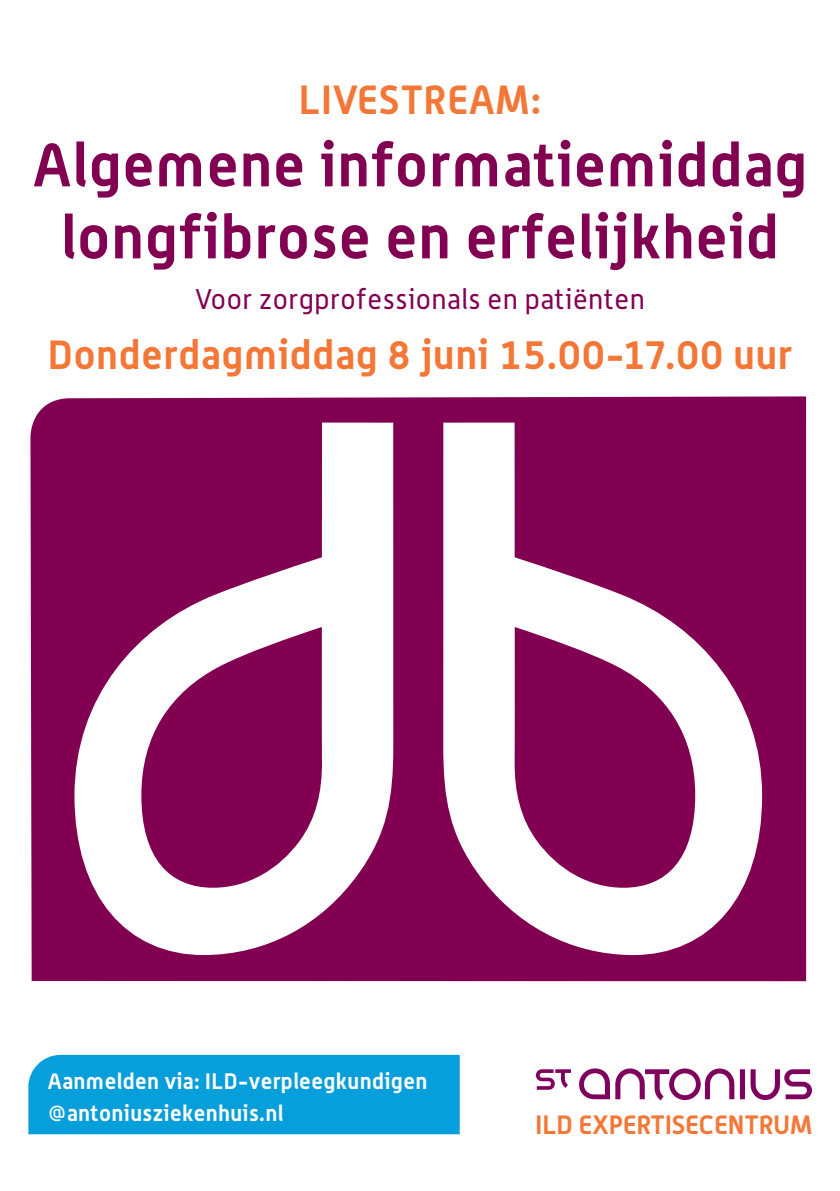
<style>
.page{position:relative;width:840px;height:1191px;background:#fff}
.page>*{position:absolute;margin:0;border:0;box-sizing:border-box;transform-origin:0 0}
.t1{font:700 60px/72px "Alwyn";letter-spacing:.02em;color:#820052;text-align:center}
.t2{font:700 40px "Alwyn";letter-spacing:.02em;color:#f37736}
.t3{font:28px "Alwyn";letter-spacing:.02em;color:#820052}
.t4{font:700 26px "Alwyn";color:#f37736}
.t5{font:700 22px/32px "Alwyn";letter-spacing:.02em;color:#fff}
</style>
<div class="page">
<div style="left:28px;top:1054px;width:431px;height:80px;background:#069edb"></div>
<div style="left:739px;top:1069px;width:5px;height:30px;background:#7f015e"></div>
<svg style="left:579px;top:1068px;width:30px;height:31px"></svg>
<svg style="left:750px;top:1069px;width:61px;height:31px"></svg>
<svg style="left:615px;top:1068px;width:119px;height:32px"></svg>
<svg style="left:535px;top:1069px;width:35px;height:20px"></svg>
<div style="left:30px;top:396px;width:775px;height:585px;background:#820052"></div>
<svg style="left:74px;top:422px;width:319px;height:533px;fill:#820052"></svg>
<svg style="left:443px;top:422px;width:318px;height:533px;fill:#820052"></svg>
<h2 class="t2" style="left:299px;top:75px;width:243px">LIVESTREAM:</h2>
<h1 class="t1" style="left:33px;top:127px;width:775px">Algemene informatiemiddag longfibrose en erfelijkheid</h1>
<p class="t3" style="left:195px;top:282px;width:451px">Voor zorgprofessionals en patiënten</p>
<h2 class="t2" style="left:48px;top:330px;width:745px">Donderdagmiddag 8 juni 15.00-17.00 uur</h2>
<p class="t5" style="left:48px;top:1065px;width:380px">Aanmelden via: ILD-verpleegkundigen @antoniusziekenhuis.nl</p>
<p class="t4" style="left:535px;top:1108px;width:278px">ILD EXPERTISECENTRUM</p>
</div>
